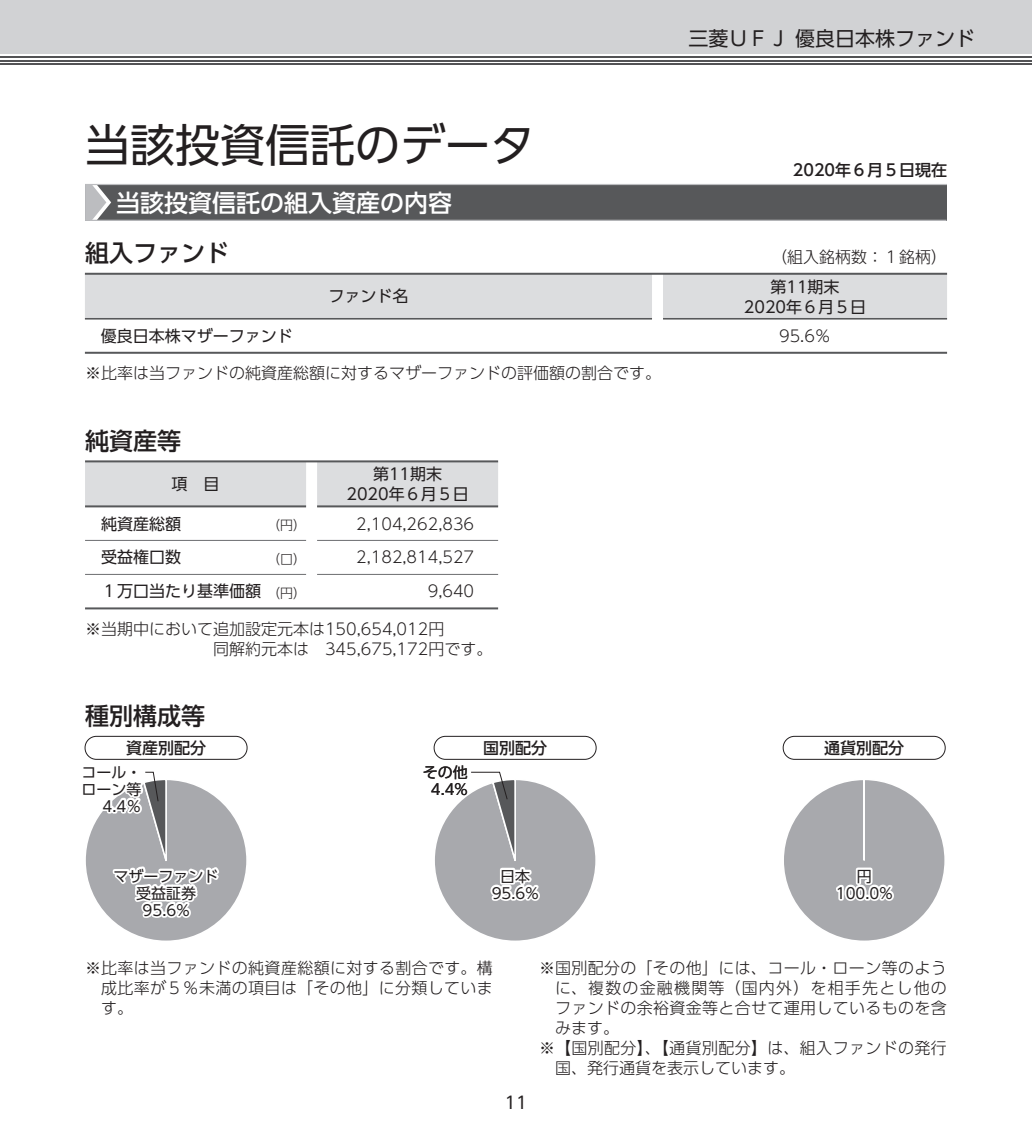
<style>
.page{position:relative;width:1032px;height:1134px;background:#fff}
.page>*{position:absolute;margin:0;border:0;box-sizing:border-box;transform-origin:0 0}
.t1{font:45px "UD Shin Go Pro Regular 90 msp RKSJ H";color:#231f20}
.t2{font:24px "UD Shin Go Pro Medium 90 msp RKSJ H";color:#231f20}
.t3{font:24px "UD Shin Go Pro Medium 90 msp RKSJ H";color:#fff}
.t4{font:20px "UD Shin Go Pro Regular 90 msp RKSJ H";color:#231f20}
.t5{font:17px "UD Shin Go Pro Regular 90 msp RKSJ H";color:#231f20}
.t6{font:16px/20px "UD Shin Go Pro Light 90 msp RKSJ H";letter-spacing:.02em;color:#231f20;text-align:justify}
.t7{font:16px/20px "UD Shin Go Pro Light 90 msp RKSJ H";color:#231f20}
.t8{font:16px/20px "UD Shin Go Pro Regular 90 msp RKSJ H";color:#231f20;text-align:center}
.t9{font:16px "UD Shin Go Pro Medium 90 msp RKSJ H";color:#231f20}
.t10{font:16px "UD Shin Go Pro Light 90 msp RKSJ H";letter-spacing:.075em;color:#231f20}
.t11{font:15px/17px "UD Shin Go Pro Regular 90 msp RKSJ H";color:#231f20;text-align:center}
.t12{font:13px "UD Shin Go Pro Light 90 msp RKSJ H";color:#231f20}
.s1{font-family:"UD Shin Go Pro Light 90 msp RKSJ H";font-size:13px}
</style>
<div class="page">
<div style="left:0;top:0;width:1032px;height:54px;background:#d1d2d4"></div>
<hr style="left:0;top:63px;width:1032px;height:2px;background:#535355">
<hr style="left:0;top:60px;width:1032px;height:1px;background:#535355">
<hr style="left:0;top:56px;width:1032px;height:2px;background:#535355">
<div style="left:85px;top:184px;width:862px;height:36px;background:#57585a"></div>
<hr style="left:85px;top:220px;width:861px;height:1px;background:#bcbdc0">
<hr style="left:85px;top:184px;width:862px;height:1px;background:#bcbdc0">
<svg style="left:85px;top:185px;width:26px;height:35px"></svg>
<div style="left:85px;top:462px;width:413px;height:44px;background:#dcdddf"></div>
<hr style="left:85px;top:460px;width:413px;height:2px;background:#57585a">
<hr style="left:85px;top:505px;width:221px;height:2px;background:#57585a">
<hr style="left:85px;top:607px;width:413px;height:2px;background:#57585a">
<hr style="left:317px;top:505px;width:181px;height:2px;background:#57585a">
<hr style="left:85px;top:540px;width:221px;height:1px;background:#6c6d70">
<hr style="left:317px;top:540px;width:181px;height:1px;background:#6c6d70">
<hr style="left:85px;top:574px;width:221px;height:1px;background:#6c6d70">
<hr style="left:317px;top:574px;width:181px;height:1px;background:#6c6d70">
<div style="left:85px;top:275px;width:862px;height:43px;background:#dcdddf"></div>
<hr style="left:85px;top:273px;width:862px;height:2px;background:#57585a">
<hr style="left:85px;top:352px;width:862px;height:2px;background:#57585a">
<hr style="left:85px;top:318px;width:567px;height:2px;background:#57585a">
<hr style="left:663px;top:318px;width:284px;height:2px;background:#57585a">
<svg style="left:85px;top:771px;width:162px;height:170px"></svg>
<div style="left:85px;top:736px;width:162px;height:24px;border:1px solid #231f20;border-radius:11px"></div>
<svg style="left:435px;top:771px;width:161px;height:170px"></svg>
<div style="left:434px;top:736px;width:162px;height:24px;border:1px solid #231f20;border-radius:11px"></div>
<div style="left:783px;top:779px;width:162px;height:162px;background:#a8a9ad;border-radius:50%"></div>
<svg style="left:836px;top:885px;width:10px;height:16px"></svg>
<div style="left:844px;top:885px;width:13px;height:16px;border:4px solid #fff;border-radius:50%"></div>
<div style="left:846px;top:886px;width:9px;height:14px;border:4px solid #fff;border-radius:50%"></div>
<svg style="left:854px;top:867px;width:40px;height:34px"></svg>
<div style="left:783px;top:736px;width:162px;height:24px;border:1px solid #231f20;border-radius:11px"></div>
<h1 class="t1" style="left:85px;top:128px;width:452px">当該投資信託のデータ</h1>
<h2 class="t3" style="left:116px;top:193px;width:338px">当該投資信託の組入資産の内容</h2>
<p class="t4" style="left:688px;top:31px;width:288px">三菱ＵＦＪ 優良日本株ファンド</p>
<p class="t9" style="left:793px;top:164px;width:156px">2020年６月５日現在</p>
<h2 class="t2" style="left:85px;top:244px;width:146px">組入ファンド</h2>
<p class="t7" style="left:771px;top:249px;width:177px">（組入銘柄数：１銘柄）</p>
<p class="t8" style="left:328px;top:289px;width:81px">ファンド名</p>
<p class="t8" style="left:744px;top:279px;width:124px">第11期末<br>2020年６月５日</p>
<p class="t8" style="left:101px;top:328px;width:193px">優良日本株マザーファンド</p>
<p class="t6" style="left:779px;top:328px;width:53px">95.6％</p>
<p class="t7" style="left:85px;top:365px;width:577px">※比率は当ファンドの純資産総額に対するマザーファンドの評価額の割合です。</p>
<h2 class="t2" style="left:85px;top:431px;width:98px">純資産等</h2>
<p class="t8" style="left:172px;top:476px;width:49px">項　目</p>
<p class="t8" style="left:346px;top:466px;width:124px">第11期末<br>2020年６月５日</p>
<p class="t8" style="left:101px;top:516px;width:81px">純資産総額</p>
<p class="t12" style="left:267px;top:520px;width:40px">（円）</p>
<p class="t7" style="left:356px;top:516px;width:119px">2,104,262,836</p>
<p class="t8" style="left:101px;top:550px;width:81px">受益権口数</p>
<p class="t12" style="left:267px;top:554px;width:40px">（口）</p>
<p class="t7" style="left:356px;top:550px;width:119px">2,182,814,527</p>
<p class="t8" style="left:101px;top:583px;width:206px">１万口当たり基準価額<span class="s1">（円）</span></p>
<p class="t6" style="left:428px;top:583px;width:48px">9,640</p>
<p class="t7" style="left:213px;top:621px;width:281px;text-indent:-128px">※当期中において追加設定元本は150,654,012円<br>同解約元本は　345,675,172円です。</p>
<h2 class="t2" style="left:85px;top:707px;width:122px">種別構成等</h2>
<p class="t9" style="left:126px;top:742px;width:81px">資産別配分</p>
<p class="t9" style="left:483px;top:742px;width:65px">国別配分</p>
<p class="t9" style="left:824px;top:742px;width:81px">通貨別配分</p>
<p class="t11" style="left:81px;top:765px;width:61px;text-align:right">コール・ローン等<br>4.4％</p>
<p class="t11" style="left:423px;top:765px;width:46px">その他<br>4.4%</p>
<p class="t11" style="left:114px;top:869px;width:106px">マザーファンド受益証券<br>95.6%</p>
<p class="t11" style="left:492px;top:869px;width:48px">日本<br>95.6%</p>
<p class="t11" style="left:836px;top:869px;width:58px">円<br>100.0%</p>
<p class="t6" style="left:101px;top:960px;width:393px;text-indent:-16px">※ 比率は当ファンドの純資産総額に対する割合です。構成比率が５％未満の項目は「その他」に分類しています。</p>
<p class="t6" style="left:539px;top:960px;width:409px">※ 国別配分の「その他」には、コール・ローン等のよう</p>
<p class="t10" style="left:555px;top:982px;width:393px">に、複数の金融機関等（国内外）を相手先とし他の</p>
<p class="t6" style="left:555px;top:1000px;width:393px">ファンドの余裕資金等と合せて運用しているものを含</p>
<p class="t6" style="left:555px;top:1020px;width:65px">みます。</p>
<p class="t6" style="left:539px;top:1040px;width:409px">※ 【国別配分】、【通貨別配分】は、組入ファンドの発行</p>
<p class="t7" style="left:555px;top:1060px;width:241px">国、発行通貨を表示しています。</p>
<p class="t5" style="left:505px;top:1096px;width:24px">11</p>
</div>
